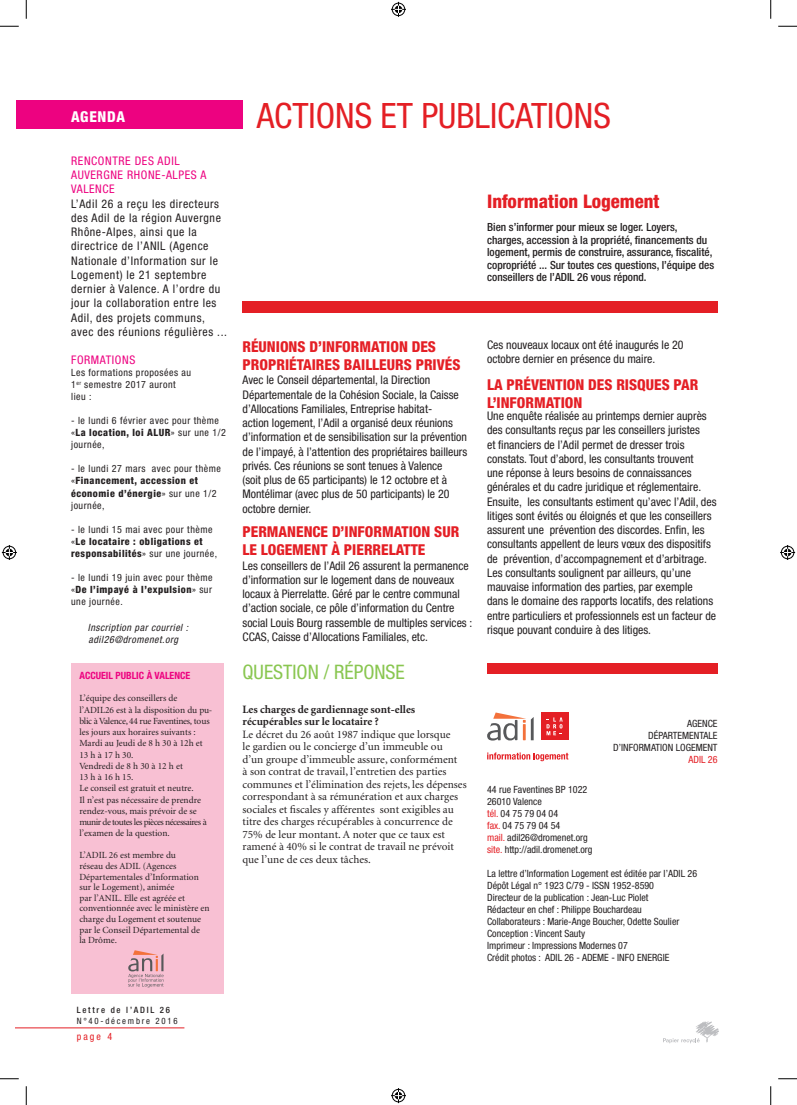
<style>
.page{position:relative;width:797px;height:1105px;background:#fff}
.page>*{position:absolute;margin:0;border:0;box-sizing:border-box;transform-origin:0 0}
.t1{font:condensed 35px "Helvetica Neue LT";color:#e41f25}
.t2{font:condensed 20px "Helvetica Neue LT";color:#89c650}
.t3{font:800 condensed 18.75px "Helvetica Neue LT";color:#e41f25}
.t4{font:800 condensed 15px/18px "Helvetica Neue LT";color:#e41f25}
.t5{font:800 condensed 15px "Helvetica Neue LT";letter-spacing:.05em;color:#fff}
.t6{font:condensed 11.88px/14.2px "Helvetica Neue LT";color:#231f20}
.t7{font:condensed 11.88px/14.2px "Helvetica Neue LT";letter-spacing:.05em;color:#231f20}
.t8{font:condensed 11.88px/14.2px "Helvetica Neue LT";letter-spacing:.05em;color:#ed0280}
.t9{font:11.25px/12.5px "Minion LT";color:#231f20}
.t10{font:500 condensed 11.25px/12.5px "Helvetica Neue LT";color:#231f20}
.t11{font:700 11.25px/12.5px "Minion LT";color:#231f20}
.t12{font:condensed 10px/12px "Helvetica Neue LT";color:#231f20}
.t13{font:condensed 10px/12px "Helvetica Neue LT";letter-spacing:.05em;color:#231f20}
.t14{font:italic condensed 10px/12px "Helvetica Neue LT";letter-spacing:.05em;color:#231f20}
.t15{font:700 condensed 10px "Helvetica Neue LT";color:#ed0280}
.t16{font:condensed 10px "Helvetica Neue LT";color:#e41f25}
.t17{font:9.38px/11.2px "Minion LT";color:#231f20}
.t18{font:condensed 8.75px "Helvetica Neue LT";letter-spacing:.2em;color:#231f20}
.t19{font:500 condensed 8.75px "Helvetica Neue LT";letter-spacing:.2em;color:#231f20}
.s1{font-weight:800}
.s2{color:#e41f25}
</style>
<div class="page">
<div style="left:487px;top:663px;width:230px;height:10px;background:#e41f25"></div>
<div style="left:16px;top:101px;width:226px;height:28px;background:#ed0280"></div>
<div style="left:71px;top:663px;width:152px;height:331px;background:#f8c0d3"></div>
<div style="left:242px;top:301px;width:475px;height:12px;background:#e41f25"></div>
<hr style="left:16px;top:1027px;width:168px;height:1px;background:#e41f25">
<svg style="left:663px;top:1021px;width:56px;height:22px"></svg>
<svg style="left:487px;top:752px;width:81px;height:9px"></svg>
<svg style="left:487px;top:712px;width:46px;height:28px"></svg>
<div style="left:540px;top:712px;width:28px;height:28px;background:#e41f25"></div>
<svg style="left:546px;top:717px;width:16px;height:18px"></svg>
<svg style="left:128px;top:950px;width:36px;height:37px"></svg>
<svg style="left:0;top:25px;width:19px;height:2px"></svg>
<svg style="left:778px;top:25px;width:19px;height:2px"></svg>
<svg style="left:0;top:1078px;width:19px;height:1px"></svg>
<svg style="left:778px;top:1078px;width:19px;height:1px"></svg>
<svg style="left:25px;top:0;width:2px;height:19px"></svg>
<svg style="left:25px;top:1086px;width:2px;height:19px"></svg>
<svg style="left:770px;top:0;width:1px;height:19px"></svg>
<svg style="left:770px;top:1086px;width:1px;height:19px"></svg>
<svg style="left:391px;top:2px;width:15px;height:15px"></svg>
<svg style="left:391px;top:1088px;width:15px;height:15px"></svg>
<svg style="left:2px;top:545px;width:15px;height:15px"></svg>
<svg style="left:780px;top:545px;width:15px;height:15px"></svg>
<p class="t5" style="left:71px;top:107px;width:55px">AGENDA</p>
<h1 class="t1" style="left:257px;top:96px;width:355px">ACTIONS ET PUBLICATIONS</h1>
<p class="t8" style="left:71px;top:154px;width:137px">RENCONTRE DES ADIL<br>AUVERGNE RHONE-ALPES A<br>VALENCE</p>
<p class="t7" style="left:71px;top:196px;width:157px">L’Adil 26 a reçu les directeurs des Adil de la région Auvergne<br>Rhône-Alpes, ainsi que la directrice de l’ANIL (Agence<br>Nationale d’Information sur le<br>Logement) le 21 septembre dernier à Valence. A l’ordre du jour la collaboration entre les<br>Adil, des projets communs, avec des réunions régulières ...</p>
<p class="t8" style="left:71px;top:353px;width:66px">FORMATIONS</p>
<p class="t13" style="left:71px;top:367px;width:121px">Les formations proposées au<br>1<sup>er</sup> semestre 2017 auront lieu :</p>
<p class="t13" style="left:71px;top:415px;width:156px">- le lundi 6 février avec pour thème «<span class="s1">La location, loi ALUR</span>» sur une 1/2 journée,</p>
<p class="t13" style="left:71px;top:463px;width:151px">- le lundi 27 mars avec pour thème «<span class="s1">Financement, accession et économie d’énergie</span>» sur une 1/2 journée,</p>
<p class="t13" style="left:71px;top:523px;width:148px">- le lundi 15 mai avec pour thème «<span class="s1">Le locataire : obligations et responsabilités</span>» sur une journée,</p>
<p class="t12" style="left:71px;top:571px;width:143px;text-align:justify">- le lundi 19 juin avec pour thème «<span class="s1">De l’impayé à l’expulsion</span>» sur une journée.</p>
<p class="t14" style="left:88px;top:621px;width:102px">Inscription par courriel : adil26@dromenet.org</p>
<p class="t15" style="left:79px;top:669px;width:112px">ACCUEIL PUBLIC À VALENCE</p>
<p class="t17" style="left:79px;top:693px;width:134px">L’équipe des conseillers de l’ADIL26 est à la disposition du pu&shy;blic à Valence, 44 rue Faventines, tous les jours aux horaires suivants :<br>Mardi au Jeudi de 8 h 30 à 12h et<br>13 h à 17 h 30.<br>Vendredi de 8 h 30 à 12 h et<br>13 h à 16 h 15.<br>Le conseil est gratuit et neutre.<br>Il n’est pas nécessaire de prendre rendez-vous, mais prévoir de se munir de toutes les pièces nécessaires à l’examen de la question.</p>
<p class="t17" style="left:79px;top:850px;width:132px;line-height:10.6px">L’ADIL 26 est membre du<br>réseau des ADIL (Agences<br>Départementales d’Information sur le Logement), animée<br>par l’ANIL. Elle est agréée et conventionnée avec le ministère en charge du Logement et soutenue par le Conseil Départemental de<br>la Drôme.</p>
<h3 class="t3" style="left:487px;top:190px;width:174px">Information Logement</h3>
<p class="t10" style="left:487px;top:221px;width:228px">Bien s’informer pour mieux se loger. Loyers, charges, accession à la propriété, financements du logement, permis de construire, assurance, fiscalité, copropriété ... Sur toutes ces questions, l’équipe des conseillers de l’ADIL 26 vous répond.</p>
<p class="t4" style="left:242px;top:337px;width:219px">RÉUNIONS D’INFORMATION DES<br>PROPRIÉTAIRES BAILLEURS PRIVÉS</p>
<p class="t6" style="left:487px;top:337px;width:198px">Ces nouveaux locaux ont été inaugurés le 20 octobre dernier en présence du maire.</p>
<p class="t6" style="left:242px;top:373px;width:226px">Avec le Conseil départemental, la Direction Départementale de la Cohésion Sociale, la Caisse d’Allocations Familiales, Entreprise habitat-<br>action logement, l’Adil a organisé deux réunions d’information et de sensibilisation sur la prévention de l’impayé, à l’attention des propriétaires bailleurs privés. Ces réunions se sont tenues à Valence<br>(soit plus de 65 participants) le 12 octobre et à Montélimar (avec plus de 50 participants) le 20 octobre dernier.</p>
<p class="t4" style="left:242px;top:522px;width:218px">PERMANENCE D’INFORMATION SUR<br>LE LOGEMENT À PIERRELATTE</p>
<p class="t6" style="left:242px;top:558px;width:231px">Les conseillers de l’Adil 26 assurent la permanence d’information sur le logement dans de nouveaux locaux à Pierrelatte. Géré par le centre communal d’action sociale, ce pôle d’information du Centre social Louis Bourg rassemble de multiples services :<br>CCAS, Caisse d’Allocations Familiales, etc.</p>
<h2 class="t2" style="left:242px;top:660px;width:164px">QUESTION / RÉPONSE</h2>
<p class="t11" style="left:242px;top:703px;width:174px">Les charges de gardiennage sont-elles récupérables sur le locataire ?</p>
<p class="t9" style="left:242px;top:728px;width:226px">Le décret du 26 août 1987 indique que lorsque<br>le gardien ou le concierge d’un immeuble ou<br>d’un groupe d’immeuble assure, conformément<br>à son contrat de travail, l’entretien des parties communes et l’élimination des rejets, les dépenses correspondant à sa rémunération et aux charges sociales et fiscales y afférentes sont exigibles au titre des charges récupérables à concurrence de 75% de leur montant. A noter que ce taux est ramené à 40% si le contrat de travail ne prévoit que l’une de ces deux tâches.</p>
<p class="t4" style="left:487px;top:375px;width:213px">LA PRÉVENTION DES RISQUES PAR<br>L’INFORMATION</p>
<p class="t6" style="left:487px;top:409px;width:231px">Une enquête réalisée au printemps dernier auprès des consultants reçus par les conseillers juristes<br>et financiers de l’Adil permet de dresser trois constats. Tout d’abord, les consultants trouvent<br>une réponse à leurs besoins de connaissances générales et du cadre juridique et réglementaire.<br>Ensuite, les consultants estiment qu’avec l’Adil, des litiges sont évités ou éloignés et que les conseillers assurent une prévention des discordes. Enfin, les consultants appellent de leurs vœux des dispositifs de prévention, d’accompagnement et d’arbitrage.<br>Les consultants soulignent par ailleurs, qu’une mauvaise information des parties, par exemple dans le domaine des rapports locatifs, des relations entre particuliers et professionnels est un facteur de risque pouvant conduire à des litiges.</p>
<p class="t12" style="left:613px;top:717px;width:106px;text-align:right">AGENCE<br>DÉPARTEMENTALE<br>D’INFORMATION LOGEMENT</p>
<p class="t16" style="left:688px;top:754px;width:31px">ADIL 26</p>
<p class="t12" style="left:487px;top:784px;width:107px">44 rue Faventines BP 1022<br>26010 Valence<br><span class="s2">tél.</span> 04 75 79 04 04<br><span class="s2">fax.</span> 04 75 79 04 54<br><span class="s2">mail.</span> adil26@dromenet.org <span class="s2">site.</span> http://adil.dromenet.org</p>
<p class="t12" style="left:487px;top:868px;width:211px">La lettre d’Information Logement est éditée par l’ADIL 26<br>Dépôt Légal n° 1923 C/79 - ISSN 1952-8590<br>Directeur de la publication : Jean-Luc Piolet<br>Rédacteur en chef : Philippe Bouchardeau Collaborateurs : Marie-Ange Boucher, Odette Soulier Conception : Vincent Sauty<br>Imprimeur : Impressions Modernes 07<br>Crédit photos : ADIL 26 - ADEME - INFO ENERGIE</p>
<p class="t19" style="left:77px;top:1005px;width:95px">Lettre de l’ADIL 26</p>
<p class="t18" style="left:77px;top:1016px;width:102px">N°40-décembre 2016</p>
<p class="t16" style="left:77px;top:1031px;width:37px">page 4</p>
</div>
